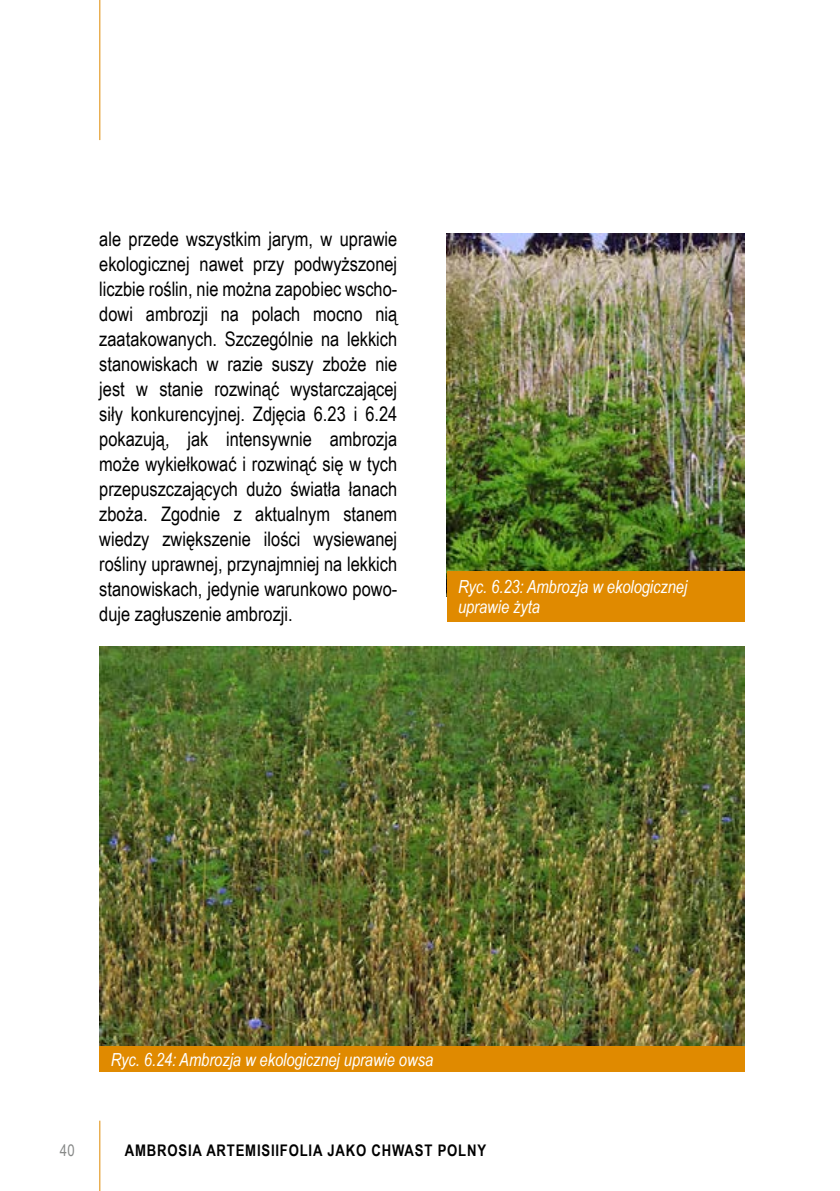
<style>
.page{position:relative;width:840px;height:1191px;background:#fff}
.page>*{position:absolute;margin:0;border:0;box-sizing:border-box;transform-origin:0 0}
.t1{font:20px/25px "Arial Narrow";color:#000;text-align:justify}
.t2{font:italic 18px/20px "Arial Narrow";letter-spacing:-.005em;color:#fff}
.t3{font:700 16px "Arial Narrow";letter-spacing:.05em;color:#000}
.t4{font:16px "Arial Narrow";color:#878988}
</style>
<div class="page">
<hr style="left:99px;top:0;width:1px;height:140px;background:#e08a00">
<hr style="left:99px;top:1120px;width:1px;height:71px;background:#e08a00">
<img style="left:446px;top:234px;width:298px;height:337px">
<img style="left:99px;top:646px;width:645px;height:400px">
<div style="left:446px;top:571px;width:298px;height:50px;background:#e08a00"></div>
<div style="left:99px;top:1046px;width:645px;height:25px;background:#e08a00"></div>
<p class="t1" style="left:99px;top:226px;width:299px">ale przede wszystkim jarym, w uprawie ekologicznej nawet przy podwyższonej liczbie roślin, nie można zapobiec wscho&shy;dowi ambrozji na polach mocno nią zaatakowanych. Szczególnie na lekkich stanowiskach w razie suszy zboże nie jest w stanie rozwinąć wystarczającej siły konkurencyjnej. Zdjęcia 6.23 i 6.24 pokazują, jak intensywnie ambrozja może wykiełkować i rozwinąć się w tych przepuszczających dużo światła łanach zboża. Zgodnie z aktualnym stanem wiedzy zwiększenie ilości wysiewanej rośliny uprawnej, przynajmniej na lekkich stanowiskach, jedynie warunkowo powo&shy;duje zagłuszenie ambrozji.</p>
<p class="t2" style="left:458px;top:576px;width:231px">Ryc. 6.23: Ambrozja w ekologicznej uprawie żyta</p>
<p class="t4" style="left:60px;top:1138px;width:16px">40</p>
<p class="t2" style="left:111px;top:1048px;width:324px">Ryc. 6.24: Ambrozja w ekologicznej uprawie owsa</p>
<p class="t3" style="left:125px;top:1138px;width:362px">AMBROSIA ARTEMISIIFOLIA JAKO CHWAST POLNY</p>
</div>
